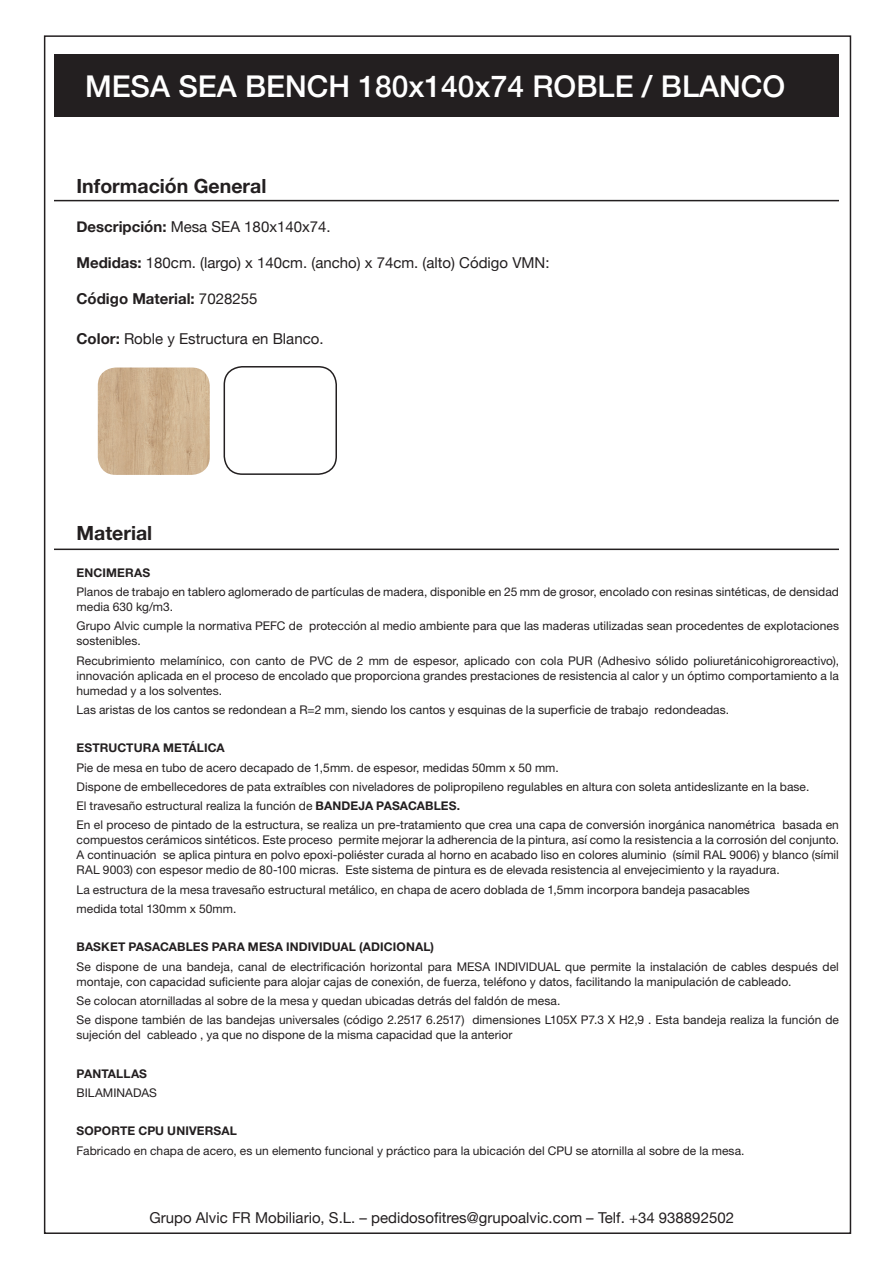
<style>
.page{position:relative;width:893px;height:1263px;background:#fff}
.page>*{position:absolute;margin:0;border:0;box-sizing:border-box;transform-origin:0 0}
.t1{font:500 30px "Helvetica Neue";color:#fff}
.t2{font:700 19.5px "Helvetica Neue";color:#231f20}
.t3{font:15px "Helvetica Neue";color:#231f20}
.t4{font:700 15px "Helvetica Neue";color:#231f20}
.t5{font:12px/15px "Helvetica Neue LT Std";letter-spacing:.005em;color:#231f20}
.t6{font:700 12px "Helvetica Neue LT Std";letter-spacing:.01em;color:#231f20}
.s1{font-weight:700}
.s2{font-weight:400}
</style>
<div class="page">
<div style="left:54px;top:54px;width:785px;height:63px;background:#231f20"></div>
<hr style="left:54px;top:200px;width:785px;height:1px;background:#231f20">
<hr style="left:54px;top:549px;width:785px;height:1px;background:#231f20">
<img style="left:98px;top:367px;width:112px;height:108px">
<div style="left:224px;top:366px;width:113px;height:109px;border:2px solid #231f20;border-radius:18px"></div>
<h1 class="t1" style="left:85px;top:62px;width:702px">MESA SEA BENCH 180x140x74 ROBLE / BLANCO</h1>
<h2 class="t2" style="left:77px;top:170px;width:191px">Información General</h2>
<p class="t3" style="left:77px;top:216px;width:256px"><span class="s1">Descripción:</span> Mesa SEA 180x140x74.</p>
<p class="t3" style="left:77px;top:252px;width:474px"><span class="s1">Medidas:</span> 180cm. (largo) x 140cm. (ancho) x 74cm. (alto) Código VMN:</p>
<p class="t4" style="left:77px;top:287px;width:182px">Código Material: <span class="s2">7028255</span></p>
<p class="t3" style="left:77px;top:328px;width:248px"><span class="s1">Color:</span> Roble y Estructura en Blanco.</p>
<h2 class="t2" style="left:77px;top:518px;width:77px">Material</h2>
<p class="t6" style="left:77px;top:565px;width:75px">ENCIMERAS</p>
<p class="t5" style="left:77px;top:584px;width:764px">Planos de trabajo en tablero aglomerado de partículas de madera, disponible en 25 mm de grosor, encolado con resinas sintéticas, de densidad media 630 kg/m3.</p>
<p class="t5" style="left:77px;top:618px;width:764px">Grupo Alvic cumple la normativa PEFC de protección al medio ambiente para que las maderas utilizadas sean procedentes de explotaciones sostenibles.</p>
<p class="t5" style="left:77px;top:652px;width:764px;text-align:justify">Recubrimiento melamínico, con canto de PVC de 2 mm de espesor, aplicado con cola PUR (Adhesivo sólido poliuretánicohigroreactivo), innovación aplicada en el proceso de encolado que proporciona grandes prestaciones de resistencia al calor y un óptimo comportamiento a la humedad y a los solventes.</p>
<p class="t5" style="left:77px;top:702px;width:654px">Las aristas de los cantos se redondean a R=2 mm, siendo los cantos y esquinas de la superficie de trabajo redondeadas.</p>
<p class="t6" style="left:77px;top:740px;width:150px">ESTRUCTURA METÁLICA</p>
<p class="t5" style="left:77px;top:757px;width:764px;line-height:19.2px">Pie de mesa en tubo de acero decapado de 1,5mm. de espesor, medidas 50mm x 50 mm.<br>Dispone de embellecedores de pata extraíbles con niveladores de polipropileno regulables en altura con soleta antideslizante en la base.<br>El travesaño estructural realiza la función de <span class="s1">BANDEJA PASACABLES.<br></span>En el proceso de pintado de la estructura, se realiza un pre-tratamiento que crea una capa de conversión inorgánica nanométrica basada en</p>
<p class="t5" style="left:77px;top:832px;width:764px;text-align:justify">compuestos cerámicos sintéticos. Este proceso permite mejorar la adherencia de la pintura, así como la resistencia a la corrosión del conjunto.<br>A continuación se aplica pintura en polvo epoxi-poliéster curada al horno en acabado liso en colores aluminio (símil RAL 9006) y blanco (símil RAL 9003) con espesor medio de 80-100 micras. Este sistema de pintura es de elevada resistencia al envejecimiento y la rayadura.</p>
<p class="t5" style="left:77px;top:879px;width:675px;line-height:19.2px">La estructura de la mesa travesaño estructural metálico, en chapa de acero doblada de 1,5mm incorpora bandeja pasacables medida total 130mm x 50mm.</p>
<p class="t6" style="left:77px;top:939px;width:359px">BASKET PASACABLES PARA MESA INDIVIDUAL (ADICIONAL)</p>
<p class="t5" style="left:77px;top:958px;width:764px">Se dispone de una bandeja, canal de electrificación horizontal para MESA INDIVIDUAL que permite la instalación de cables después del montaje, con capacidad suficiente para alojar cajas de conexión, de fuerza, teléfono y datos, facilitando la manipulación de cableado.</p>
<p class="t5" style="left:77px;top:991px;width:764px;line-height:19.2px">Se colocan atornilladas al sobre de la mesa y quedan ubicadas detrás del faldón de mesa.<br>Se dispone también de las bandejas universales (código 2.2517 6.2517) dimensiones L105X P7.3 X H2,9 . Esta bandeja realiza la función de</p>
<p class="t5" style="left:77px;top:1027px;width:437px">sujeción del cableado , ya que no dispone de la misma capacidad que la anterior</p>
<p class="t6" style="left:77px;top:1066px;width:72px">PANTALLAS</p>
<p class="t5" style="left:77px;top:1085px;width:82px">BILAMINADAS</p>
<p class="t6" style="left:77px;top:1123px;width:162px">SOPORTE CPU UNIVERSAL</p>
<p class="t5" style="left:77px;top:1143px;width:669px">Fabricado en chapa de acero, es un elemento funcional y práctico para la ubicación del CPU se atornilla al sobre de la mesa.</p>
<p class="t3" style="left:150px;top:1207px;width:586px">Grupo Alvic FR Mobiliario, S.L. – pedidosofitres@grupoalvic.com – Telf. +34 938892502</p>
</div>
